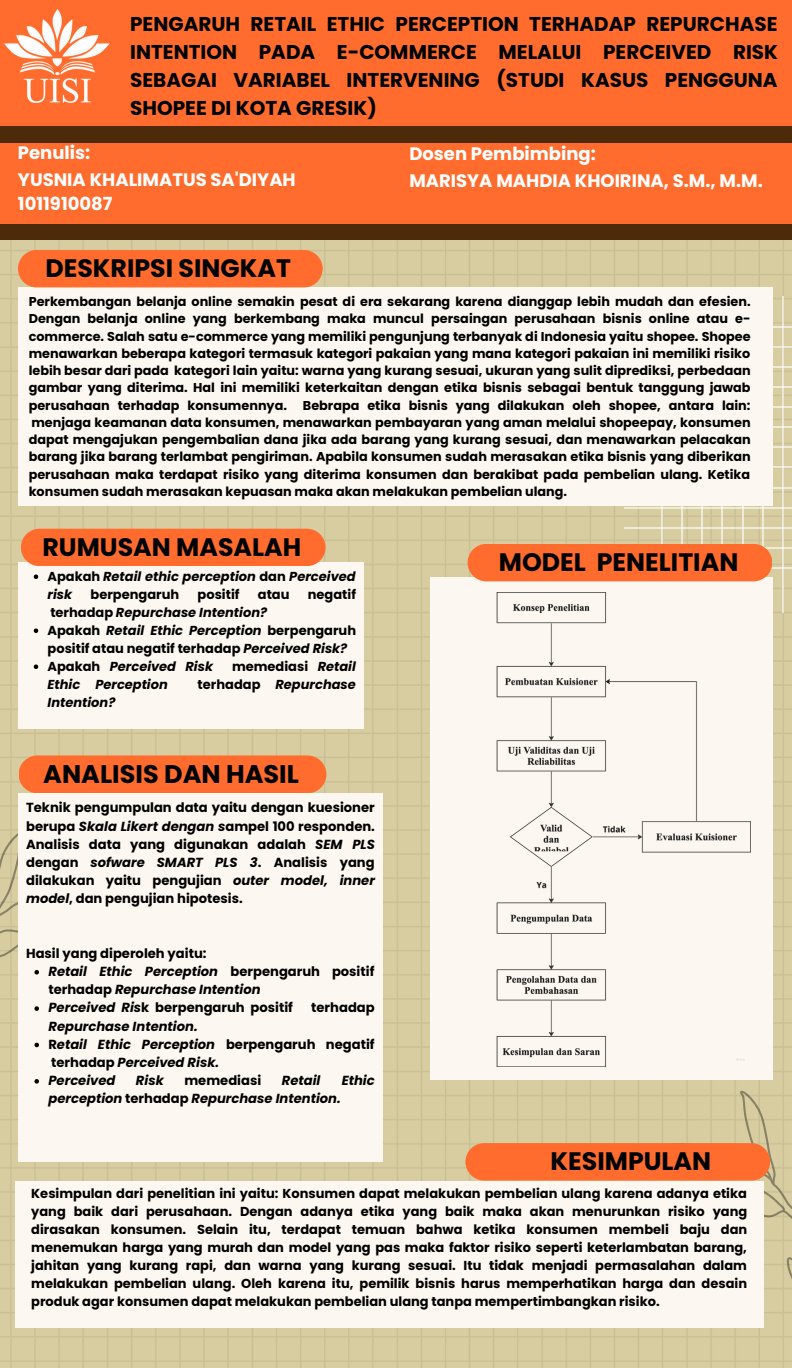
<style>
.page{position:relative;width:792px;height:1368px;background:#fff}
.page>*{position:absolute;margin:0;border:0;box-sizing:border-box;transform-origin:0 0}
.t1{font:700 25.5px "Poppins";color:#000}
.t2{font:700 25.3px "Poppins";color:#000}
.t3{font:700 20px/27.8px "Poppins";color:#000;text-align:justify}
.t4{font:700 18px "Poppins";color:#fff}
.t5{font:700 13.1px/18.2px "Poppins";color:#000;text-align:justify}
.t6{font:italic 700 13.1px/18.2px "Poppins";color:#000}
.t7{font:700 13px/18px "Poppins";color:#000}
.t8{font:italic 700 13px "Poppins";color:#000}
.t9{font:700 12.8px/17.2px "Poppins";color:#000;text-align:justify}
.s1{font-style:normal}
.s2{font-style:italic}
</style>
<div class="page">
<img style="left:0;top:240px;width:792px;height:1128px">
<hr style="left:662px;top:296px;width:1px;height:317px;background:#fff">
<hr style="left:682px;top:296px;width:1px;height:317px;background:#fff">
<hr style="left:702px;top:296px;width:1px;height:317px;background:#fff">
<hr style="left:722px;top:296px;width:1px;height:317px;background:#fff">
<hr style="left:742px;top:296px;width:1px;height:317px;background:#fff">
<hr style="left:762px;top:296px;width:1px;height:317px;background:#fff">
<hr style="left:782px;top:296px;width:1px;height:317px;background:#fff">
<hr style="left:624px;top:567px;width:168px;height:1px;background:#fff">
<hr style="left:624px;top:547px;width:168px;height:1px;background:#fff">
<hr style="left:624px;top:527px;width:168px;height:1px;background:#fff">
<hr style="left:624px;top:507px;width:168px;height:1px;background:#fff">
<hr style="left:624px;top:487px;width:168px;height:1px;background:#fff">
<hr style="left:624px;top:467px;width:168px;height:1px;background:#fff">
<hr style="left:624px;top:447px;width:168px;height:1px;background:#fff">
<hr style="left:624px;top:427px;width:168px;height:1px;background:#fff">
<hr style="left:624px;top:407px;width:168px;height:1px;background:#fff">
<hr style="left:624px;top:387px;width:168px;height:1px;background:#fff">
<hr style="left:624px;top:367px;width:168px;height:1px;background:#fff">
<hr style="left:624px;top:347px;width:168px;height:1px;background:#fff">
<hr style="left:624px;top:327px;width:168px;height:1px;background:#fff">
<svg style="left:655px;top:1090px;width:137px;height:278px;background:#d3c99c"></svg>
<div style="left:0;top:196px;width:792px;height:44px;background:#4d2a0a"></div>
<div style="left:0;top:0;width:792px;height:224px;background:#ff6c2e"></div>
<img style="left:5px;top:10px;width:105px;height:92px">
<div style="left:18px;top:288px;width:754px;height:218px;background:#fcf8f1"></div>
<div style="left:18px;top:250px;width:305px;height:37px;background:#ff6c2e;border-radius:19px"></div>
<div style="left:430px;top:577px;width:342px;height:502px;background:#fcf8f1"></div>
<img style="left:496px;top:593px;width:255px;height:473px">
<div style="left:468px;top:544px;width:304px;height:37px;background:#ff6c2e;border-radius:19px"></div>
<div style="left:18px;top:562px;width:346px;height:166px;background:#fcf8f1"></div>
<svg style="left:34px;top:575px;width:4px;height:4px"></svg>
<svg style="left:34px;top:629px;width:4px;height:4px"></svg>
<svg style="left:34px;top:665px;width:4px;height:4px"></svg>
<div style="left:21px;top:529px;width:305px;height:37px;background:#ff6c2e;border-radius:19px"></div>
<div style="left:19px;top:793px;width:364px;height:369px;background:#fcf8f1"></div>
<svg style="left:0;top:831px;width:39px;height:290px"></svg>
<div style="left:19px;top:755px;width:307px;height:38px;background:#ff6c2e;border-radius:19px"></div>
<div style="left:16px;top:1181px;width:748px;height:147px;background:#fcf8f1"></div>
<div style="left:465px;top:1143px;width:305px;height:38px;background:#ff6c2e;border-radius:19px"></div>
<div style="left:0;top:126px;width:792px;height:17px;background:#4d2a0a"></div>
<p class="t3" style="left:130px;top:10px;width:650px">PENGARUH RETAIL ETHIC PERCEPTION TERHADAP REPURCHASE INTENTION PADA E-COMMERCE MELALUI PERCEIVED RISK SEBAGAI VARIABEL INTERVENING (STUDI KASUS PENGGUNA SHOPEE DI KOTA GRESIK)</p>
<p class="t4" style="left:18px;top:140px;width:74px">Penulis:</p>
<p class="t4" style="left:409px;top:141px;width:188px">Dosen Pembimbing:</p>
<p class="t4" style="left:18px;top:167px;width:279px">YUSNIA KHALIMATUS SA'DIYAH</p>
<p class="t4" style="left:18px;top:191px;width:96px">1011910087</p>
<p class="t4" style="left:409px;top:168px;width:355px">MARISYA MAHDIA KHOIRINA, S.M., M.M.</p>
<p class="t2" style="left:45px;top:251px;width:247px">DESKRIPSI SINGKAT</p>
<p class="t9" style="left:29px;top:293px;width:724px">Perkembangan belanja online semakin pesat di era sekarang karena dianggap lebih mudah dan efesien.<br>Dengan belanja online yang berkembang maka muncul persaingan perusahaan bisnis online atau e&shy;commerce. Salah satu e-commerce yang memiliki pengunjung terbanyak di Indonesia yaitu shopee. Shopee menawarkan beberapa kategori termasuk kategori pakaian yang mana kategori pakaian ini memiliki risiko lebih besar dari pada kategori lain yaitu: warna yang kurang sesuai, ukuran yang sulit diprediksi, perbedaan gambar yang diterima. Hal ini memiliki keterkaitan dengan etika bisnis sebagai bentuk tanggung jawab perusahaan terhadap konsumennya. Bebrapa etika bisnis yang dilakukan oleh shopee, antara lain: menjaga keamanan data konsumen, menawarkan pembayaran yang aman melalui shopeepay, konsumen dapat mengajukan pengembalian dana jika ada barang yang kurang sesuai, dan menawarkan pelacakan barang jika barang terlambat pengiriman. Apabila konsumen sudah merasakan etika bisnis yang diberikan perusahaan maka terdapat risiko yang diterima konsumen dan berakibat pada pembelian ulang. Ketika konsumen sudah merasakan kepuasan maka akan melakukan pembelian ulang.</p>
<p class="t2" style="left:42px;top:529px;width:260px">RUMUSAN MASALAH</p>
<p class="t8" style="left:48px;top:567px;width:310px"><span class="s1">Apakah</span> Retail ethic perception <span class="s1">dan</span> Perceived</p>
<p class="t8" style="left:48px;top:585px;width:26px">risk</p>
<p class="t7" style="left:91px;top:585px;width:90px">berpengaruh</p>
<p class="t7" style="left:198px;top:585px;width:43px">positif</p>
<p class="t7" style="left:258px;top:585px;width:33px">atau</p>
<p class="t7" style="left:308px;top:585px;width:50px">negatif</p>
<p class="t8" style="left:50px;top:603px;width:218px"><span class="s1">terhadap</span> Repurchase Intention?</p>
<p class="t7" style="left:48px;top:621px;width:310px">Apakah <span class="s2">Retail Ethic Perception</span> berpengaruh positif atau negatif terhadap <span class="s2">Perceived Risk?</span></p>
<p class="t8" style="left:48px;top:657px;width:167px"><span class="s1">Apakah</span> Perceived Risk</p>
<p class="t7" style="left:232px;top:657px;width:125px">memediasi <span class="s2">Retail</span></p>
<p class="t8" style="left:48px;top:675px;width:122px">Ethic Perception</p>
<p class="t8" style="left:198px;top:675px;width:160px"><span class="s1">terhadap</span> Repurchase</p>
<p class="t8" style="left:48px;top:693px;width:69px">Intention?</p>
<p class="t1" style="left:43px;top:756px;width:257px">ANALISIS DAN HASIL</p>
<p class="t5" style="left:26px;top:799px;width:350px">Teknik pengumpulan data yaitu dengan kuesioner berupa <span class="s2">Skala Likert dengan s</span>ampel 100 responden.<br>Analisis data yang digunakan adalah <span class="s2">SEM PLS </span>dengan <span class="s2">sofware SMART PLS 3</span>. Analisis yang dilakukan yaitu pengujian <span class="s2">outer model, inner model</span>, dan pengujian hipotesis.</p>
<p class="t5" style="left:26px;top:944px;width:182px">Hasil yang diperoleh yaitu:</p>
<p class="t6" style="left:48px;top:962px;width:328px">Retail Ethic Perception <span class="s1">berpengaruh positif terhadap</span> Repurchase Intention</p>
<p class="t5" style="left:48px;top:999px;width:246px"><span class="s2">Perceived Ris</span>k berpengaruh positif</p>
<p class="t5" style="left:311px;top:999px;width:65px">terhadap</p>
<p class="t6" style="left:48px;top:1017px;width:151px">Repurchase Intention.</p>
<p class="t6" style="left:48px;top:1035px;width:328px"><span class="s1">R</span>etail Ethic Perception <span class="s1">berpengaruh negatif terhadap</span> Perceived Risk.</p>
<p class="t6" style="left:48px;top:1071px;width:69px">Perceived</p>
<p class="t6" style="left:136px;top:1071px;width:29px">Risk</p>
<p class="t5" style="left:184px;top:1071px;width:78px">memediasi</p>
<p class="t6" style="left:282px;top:1071px;width:40px">Retail</p>
<p class="t6" style="left:342px;top:1071px;width:35px">Ethic</p>
<p class="t6" style="left:48px;top:1090px;width:294px">perception <span class="s1">terhadap</span> Repurchase Intention.</p>
<p class="t2" style="left:499px;top:545px;width:241px">MODEL PENELITIAN</p>
<p class="t2" style="left:551px;top:1144px;width:162px">KESIMPULAN</p>
<p class="t7" style="left:31px;top:1184px;width:718px;text-align:justify">Kesimpulan dari penelitian ini yaitu: Konsumen dapat melakukan pembelian ulang karena adanya etika yang baik dari perusahaan. Dengan adanya etika yang baik maka akan menurunkan risiko yang dirasakan konsumen. Selain itu, terdapat temuan bahwa ketika konsumen membeli baju dan menemukan harga yang murah dan model yang pas maka faktor risiko seperti keterlambatan barang, jahitan yang kurang rapi, dan warna yang kurang sesuai. Itu tidak menjadi permasalahan dalam melakukan pembelian ulang. Oleh karena itu, pemilik bisnis harus memperhatikan harga dan desain produk agar konsumen dapat melakukan pembelian ulang tanpa mempertimbangkan risiko.</p>
</div>
